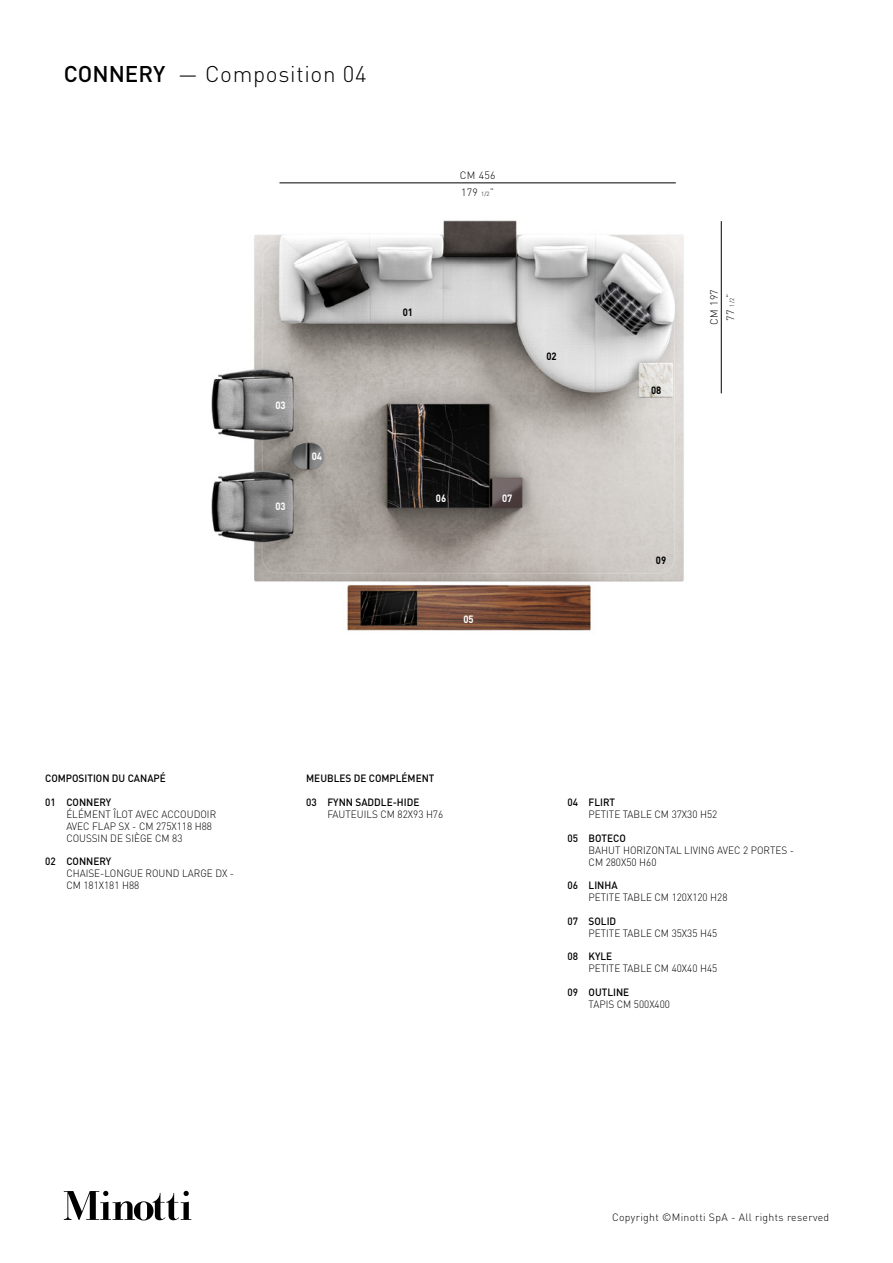
<style>
.page{position:relative;width:893px;height:1263px;background:#fff}
.page>*{position:absolute;margin:0;border:0;box-sizing:border-box;transform-origin:0 0}
.t1{font:300 22.5px "DIN";letter-spacing:.03em;color:#000}
.t2{font:300 10.5px/12px "DIN";color:#000;scale:.95 1}
.t3{font:500 10.5px "DIN";color:#000;scale:.95 1}
.t4{font:300 10.5px "DIN";letter-spacing:.03em;color:#000}
.t5{font:300 10.5px/16.5px "DIN";color:#000}
.t6{font:700 10.5px "DIN";color:#fff;scale:.9 1}
.t7{font:700 10.5px "DIN";color:#000;scale:.9 1}
.s1{font-weight:500}
.s2{font-size:6px}
</style>
<div class="page">
<svg style="left:64px;top:1191px;width:127px;height:29px"></svg>
<hr style="left:279px;top:183px;width:397px;height:1px;background:#000">
<hr style="left:721px;top:221px;width:1px;height:172px;background:#000">
<img style="left:211px;top:220px;width:473px;height:411px">
<h1 class="t1" style="left:64px;top:60px;width:304px"><span class="s1">CONNERY</span> — Composition 04</h1>
<p class="t5" style="left:460px;top:167px;width:37px">CM 456<br>179 <span class="s2">1/2</span>”</p>
<p class="t6" style="left:275px;top:398px;width:13px">03</p>
<p class="t6" style="left:275px;top:499px;width:13px">03</p>
<p class="t6" style="left:312px;top:450px;width:13px">04</p>
<p class="t7" style="left:403px;top:305px;width:13px">01</p>
<p class="t7" style="left:546px;top:349px;width:13px">02</p>
<p class="t6" style="left:436px;top:491px;width:13px">06</p>
<p class="t6" style="left:502px;top:492px;width:13px">07</p>
<p class="t6" style="left:463px;top:613px;width:13px">05</p>
<p class="t7" style="left:651px;top:383px;width:13px">08</p>
<p class="t5" style="left:705px;top:325px;width:37px;text-align:center;rotate:-90deg">CM 197<br>77 <span class="s2">1/2</span>”</p>
<p class="t7" style="left:656px;top:553px;width:13px">09</p>
<p class="t3" style="left:45px;top:771px;width:129px">COMPOSITION DU CANAPÉ</p>
<p class="t3" style="left:45px;top:795px;width:71px">01 CONNERY</p>
<p class="t2" style="left:66px;top:808px;width:159px">ÉLÉMENT ÎLOT AVEC ACCOUDOIR<br>AVEC FLAP SX - CM 275X118 H88<br>COUSSIN DE SIÈGE CM 83</p>
<p class="t3" style="left:45px;top:855px;width:71px">02 CONNERY</p>
<p class="t2" style="left:66px;top:867px;width:178px">CHAISE-LONGUE ROUND LARGE DX -<br>CM 181X181 H88</p>
<p class="t3" style="left:306px;top:771px;width:137px">MEUBLES DE COMPLÉMENT</p>
<p class="t3" style="left:306px;top:795px;width:121px">03 FYNN SADDLE-HIDE</p>
<p class="t2" style="left:327px;top:808px;width:123px">FAUTEUILS CM 82X93 H76</p>
<p class="t3" style="left:567px;top:795px;width:52px">04 FLIRT</p>
<p class="t2" style="left:589px;top:808px;width:137px">PETITE TABLE CM 37X30 H52</p>
<p class="t3" style="left:567px;top:831px;width:63px">05 BOTECO</p>
<p class="t2" style="left:589px;top:844px;width:218px">BAHUT HORIZONTAL LIVING AVEC 2 PORTES -<br>CM 280X50 H60</p>
<p class="t3" style="left:567px;top:879px;width:54px">06 LINHA</p>
<p class="t2" style="left:589px;top:891px;width:148px">PETITE TABLE CM 120X120 H28</p>
<p class="t3" style="left:567px;top:914px;width:53px">07 SOLID</p>
<p class="t2" style="left:589px;top:927px;width:137px">PETITE TABLE CM 35X35 H45</p>
<p class="t3" style="left:567px;top:950px;width:49px">08 KYLE</p>
<p class="t2" style="left:589px;top:962px;width:137px">PETITE TABLE CM 40X40 H45</p>
<p class="t3" style="left:567px;top:986px;width:67px">09 OUTLINE</p>
<p class="t2" style="left:589px;top:998px;width:87px">TAPIS CM 500X400</p>
<p class="t4" style="left:612px;top:1210px;width:219px">Copyright ©Minotti SpA - All rights reserved</p>
</div>
